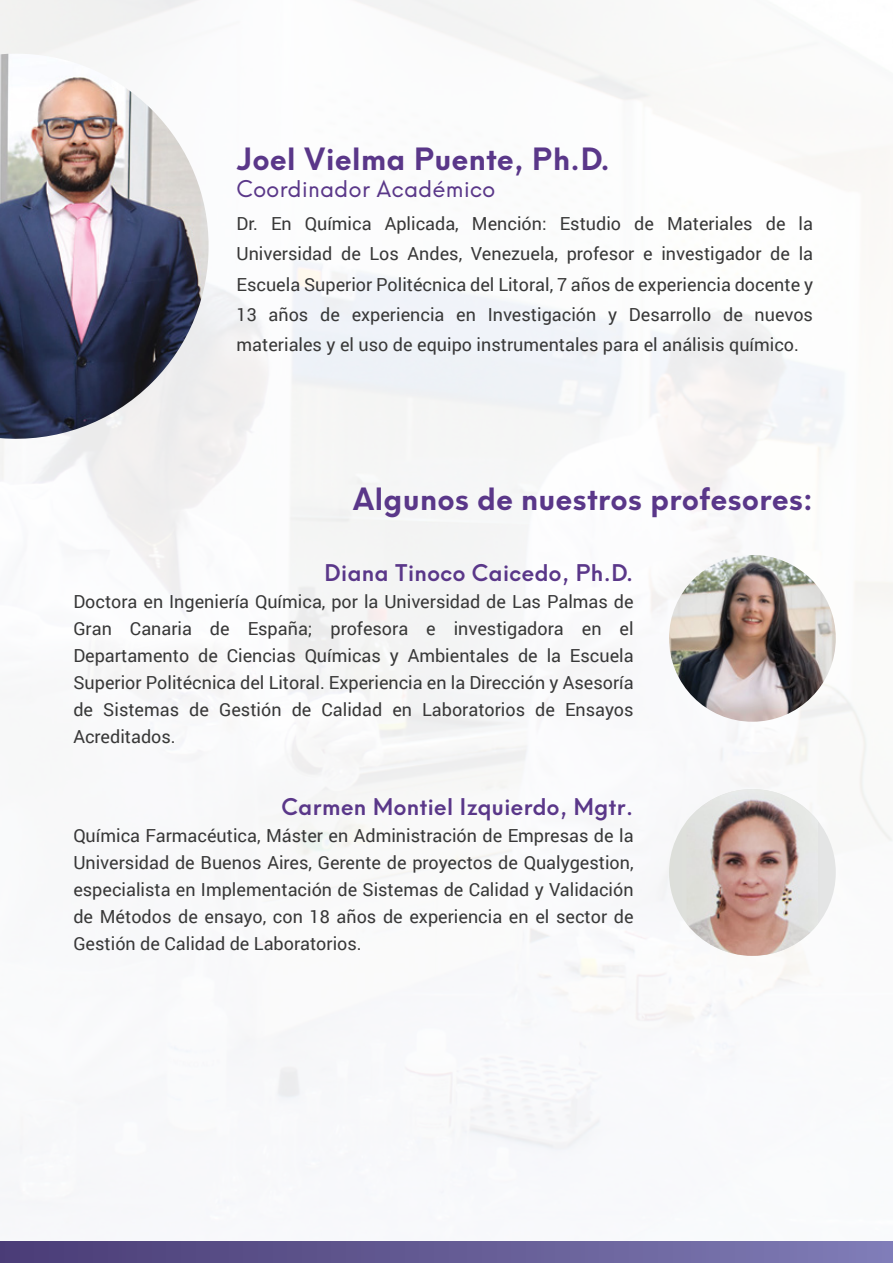
<style>
.page{position:relative;width:893px;height:1263px;background:#fff}
.page>*{position:absolute;margin:0;border:0;box-sizing:border-box;transform-origin:0 0}
.t1{font:700 30px "Neue Hans Kendrick";letter-spacing:.02em;color:#5a3789}
.t2{font:600 22.5px "Neue Hans Kendrick";letter-spacing:.02em;color:#5a3789}
.t3{font:22.5px "Neue Hans Kendrick";letter-spacing:.02em;color:#5a3789}
.t4{font:18px/27px "Roboto";color:#383838;text-align:justify}
</style>
<div class="page">
<img style="left:0;top:0;width:893px;height:1242px">
<div style="left:0;top:1242px;width:893px;height:21px;background:linear-gradient(to right,#4a3c75,#7f7cb5)"></div>
<img style="left:0;top:54px;width:227px;height:389px">
<div style="left:669px;top:789px;width:167px;height:167px;background:#e3e4e4;border-radius:83px"></div>
<img style="left:687px;top:789px;width:131px;height:167px">
<img style="left:669px;top:555px;width:167px;height:167px;border-radius:83px">
<h1 class="t1" style="left:237px;top:131px;width:375px">Joel Vielma Puente, Ph.D.</h1>
<p class="t3" style="left:237px;top:168px;width:260px">Coordinador Académico</p>
<p class="t4" style="left:237px;top:208px;width:578px;line-height:30px">Dr. En Química Aplicada, Mención: Estudio de Materiales de la Universidad de Los Andes, Venezuela, profesor e investigador de la Escuela Superior Politécnica del Litoral, 7 años de experiencia docente y 13 años de experiencia en Investigación y Desarrollo de nuevos materiales y el uso de equipo instrumentales para el análisis químico.</p>
<h1 class="t1" style="left:353px;top:471px;width:461px">Algunos de nuestros profesores:</h1>
<p class="t2" style="left:324px;top:551px;width:310px">Diana Tinoco Caicedo, Ph.D.</p>
<p class="t4" style="left:73px;top:587px;width:562px">Doctora en Ingeniería Química, por la Universidad de Las Palmas de Gran Canaria de España; profesora e investigadora en el Departamento de Ciencias Químicas y Ambientales de la Escuela Superior Politécnica del Litoral. Experiencia en la Dirección y Asesoría de Sistemas de Gestión de Calidad en Laboratorios de Ensayos Acreditados.</p>
<p class="t2" style="left:282px;top:786px;width:353px">Carmen Montiel Izquierdo, Mgtr.</p>
<p class="t4" style="left:73px;top:822px;width:562px">Química Farmacéutica, Máster en Administración de Empresas de la Universidad de Buenos Aires, Gerente de proyectos de Qualygestion, especialista en Implementación de Sistemas de Calidad y Validación de Métodos de ensayo, con 18 años de experiencia en el sector de Gestión de Calidad de Laboratorios.</p>
</div>
